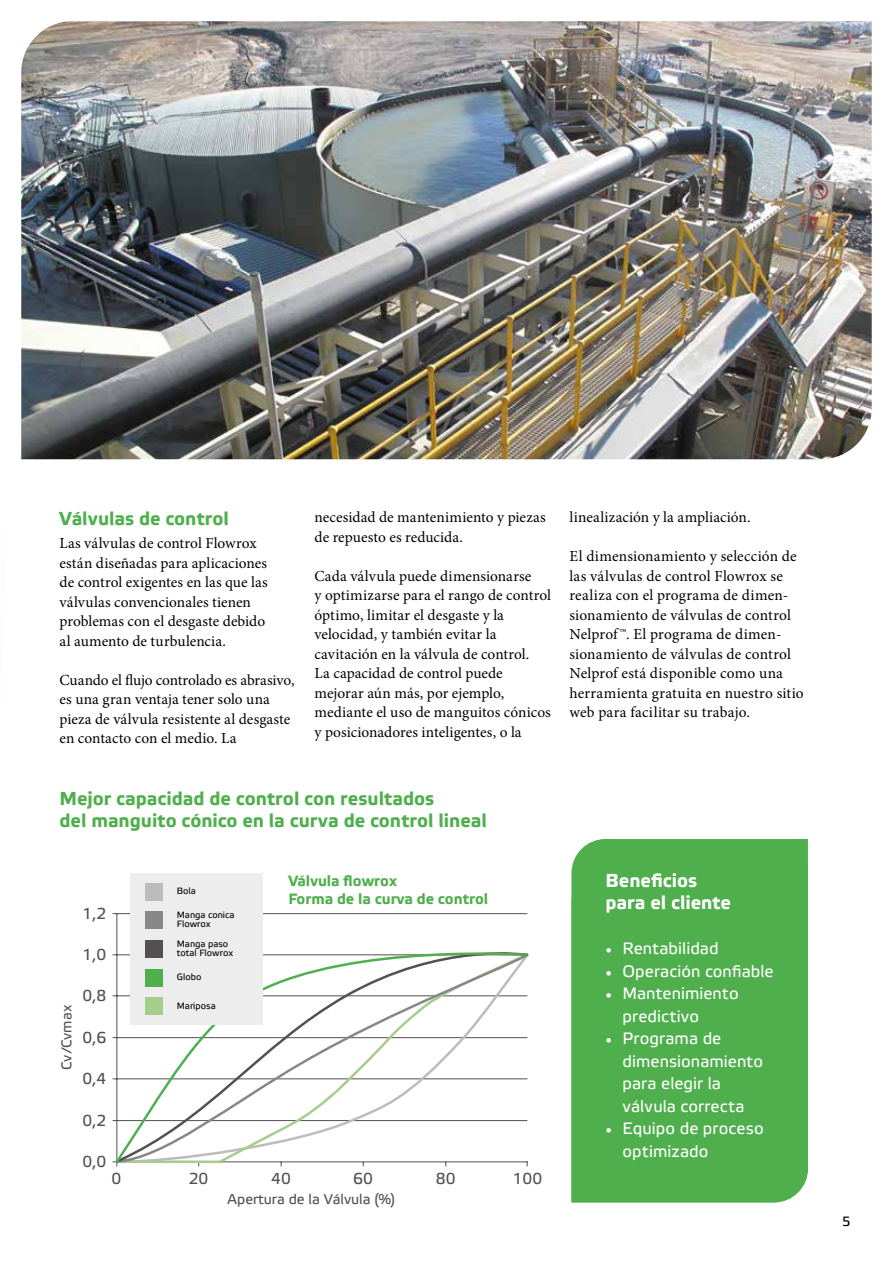
<style>
.page{position:relative;width:893px;height:1263px;background:#fff}
.page>*{position:absolute;margin:0;border:0;box-sizing:border-box;transform-origin:0 0}
.t1{font:700 18.75px/22.5px "Etelka Text Pro";color:#4faf4d}
.t2{font:700 18.75px/22.5px "Etelka Text Pro";color:#fff}
.t3{font:16.5px/22.5px "Etelka Text Pro";letter-spacing:.005em;color:#fff}
.t4{font:15.75px "Etelka Text";color:#545051}
.t5{font:15.3px/19.5px "Minion Pro";letter-spacing:.005em;color:#000}
.t6{font:700 15px/18px "Etelka Text";color:#4faf4d}
.t7{font:14.1px "Etelka Text";color:#545051}
.t8{font:13.5px "Etelka Text Pro";color:#000}
.t9{font:9.15px/9.1px "Etelka Text";color:#000}
.s1{font-family:"Minion Pro";font-weight:700}
</style>
<div class="page">
<img style="left:21px;top:21px;width:851px;height:438px">
<hr style="left:116px;top:913px;width:1px;height:253px;background:#545051">
<hr style="left:113px;top:913px;width:414px;height:1px;background:#545051">
<svg style="left:113px;top:943px;width:416px;height:222px"></svg>
<div style="left:130px;top:873px;width:133px;height:152px;background:#ededed"></div>
<div style="left:145px;top:883px;width:17px;height:17px;background:#bcbcbc"></div>
<div style="left:145px;top:912px;width:17px;height:17px;background:#878787"></div>
<div style="left:145px;top:940px;width:17px;height:17px;background:#545051"></div>
<div style="left:145px;top:969px;width:17px;height:17px;background:#4faf4d"></div>
<div style="left:145px;top:997px;width:17px;height:18px;background:#a3ce8b"></div>
<div style="left:571px;top:839px;width:237px;height:363px;background:#4faf4d"></div>
<p class="t1" style="left:60px;top:508px;width:171px">Válvulas de control</p>
<p class="t5" style="left:60px;top:534px;width:210px">Las válvulas de control Flowrox están diseñadas para aplicaciones de control exigentes en las que las válvulas convencionales tienen problemas con el desgaste debido al aumento de turbulencia.</p>
<p class="t5" style="left:60px;top:670px;width:236px">Cuando el flujo controlado es abrasivo, es una gran ventaja tener solo una pieza de válvula resistente al desgaste en contacto con el medio. La</p>
<p class="t5" style="left:315px;top:508px;width:233px">necesidad de mantenimiento y piezas de repuesto es reducida.</p>
<p class="t5" style="left:315px;top:566px;width:238px">Cada válvula puede dimensionarse<br>y optimizarse para el rango de control óptimo, limitar el desgaste y la velocidad, y también evitar la cavitación en la válvula de control.<br>La capacidad de control puede mejorar aún más, por ejemplo, mediante el uso de manguitos cónicos y posicionadores inteligentes, o la</p>
<p class="t5" style="left:569px;top:508px;width:182px">linealización y la ampliación.</p>
<p class="t5" style="left:569px;top:547px;width:236px">El dimensionamiento y selección de las válvulas de control Flowrox se realiza con el programa de dimen&shy;sionamiento de válvulas de control Nelprof™. El programa de dimen&shy;sionamiento de válvulas de control Nelprof está disponible como una herramienta gratuita en nuestro sitio web para facilitar su trabajo.</p>
<p class="t1" style="left:60px;top:788px;width:429px">Mejor capacidad de control con resultados<br>del manguito cónico en la curva de control lineal</p>
<p class="t7" style="left:58px;top:1070px;width:67px;rotate:-90deg">Cv/Cvmax</p>
<p class="t4" style="left:82px;top:904px;width:25px">1,2</p>
<p class="t4" style="left:82px;top:945px;width:25px">1,0</p>
<p class="t4" style="left:82px;top:986px;width:25px">0,8</p>
<p class="t4" style="left:82px;top:1028px;width:25px">0,6</p>
<p class="t4" style="left:82px;top:1069px;width:25px">0,4</p>
<p class="t4" style="left:82px;top:1111px;width:25px">0,2</p>
<p class="t4" style="left:82px;top:1152px;width:25px">0,0</p>
<p class="t9" style="left:177px;top:887px;width:21px">Bola</p>
<p class="t9" style="left:177px;top:911px;width:59px">Manga conica<br>Flowrox</p>
<p class="t9" style="left:177px;top:939px;width:58px">Manga paso total Flowrox</p>
<p class="t9" style="left:177px;top:972px;width:26px">Globo</p>
<p class="t9" style="left:177px;top:1001px;width:40px">Mariposa</p>
<p class="t6" style="left:288px;top:872px;width:201px">Válvula flowrox<br>Forma de la curva de control</p>
<p class="t4" style="left:111px;top:1168px;width:11px">0</p>
<p class="t4" style="left:189px;top:1168px;width:21px">20</p>
<p class="t4" style="left:271px;top:1168px;width:21px">40</p>
<p class="t4" style="left:353px;top:1168px;width:21px">60</p>
<p class="t4" style="left:436px;top:1168px;width:21px">80</p>
<p class="t4" style="left:513px;top:1168px;width:31px">100</p>
<p class="t7" style="left:228px;top:1190px;width:169px">Apertura de la Válvula (%)</p>
<p class="t2" style="left:605px;top:870px;width:127px">Beneficios para el cliente</p>
<p class="t3" style="left:605px;top:938px;width:115px"><span class="s1">•</span> Rentabilidad</p>
<p class="t3" style="left:605px;top:961px;width:170px"><span class="s1">•</span> Operación confiable</p>
<p class="t3" style="left:622px;top:983px;width:118px;text-indent:-17px"><span class="s1">•</span> Mantenimiento predictivo</p>
<p class="t3" style="left:622px;top:1028px;width:142px;text-indent:-17px"><span class="s1">•</span> Programa de dimensionamiento para elegir la válvula correcta</p>
<p class="t3" style="left:622px;top:1118px;width:143px;text-indent:-17px"><span class="s1">•</span> Equipo de proceso optimizado</p>
<p class="t2" style="left:605px;top:898px;width:87px">Customer</p>
<p class="t8" style="left:842px;top:1214px;width:10px">5</p>
</div>
